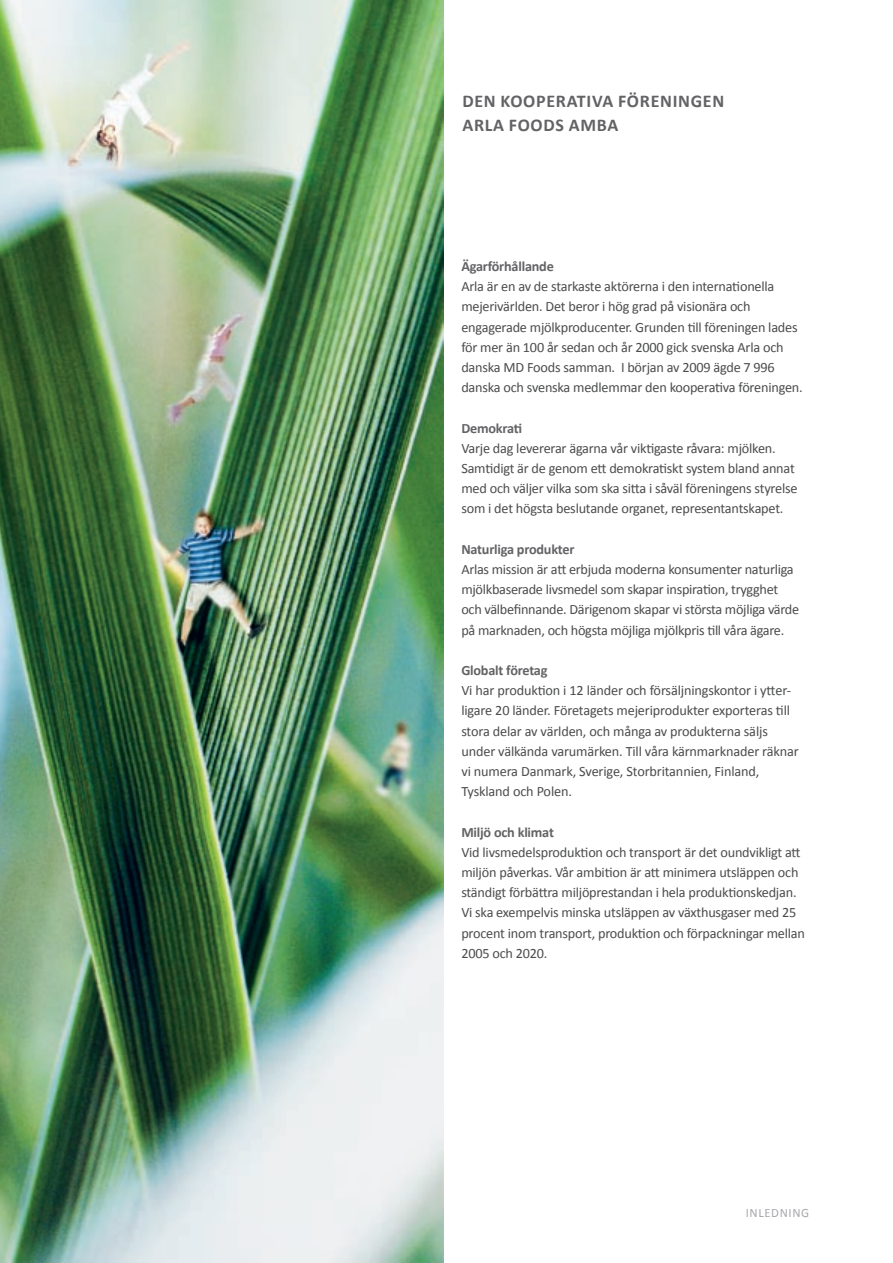
<style>
.page{position:relative;width:893px;height:1263px;background:#fff}
.page>*{position:absolute;margin:0;border:0;box-sizing:border-box;transform-origin:0 0}
.t1{font:700 18px/24px "Calibri";letter-spacing:.04em;color:#636366}
.t2{font:14.25px/20.2px "Calibri";letter-spacing:-.015em;color:#4b4c4d}
.t3{font:700 14.25px "Calibri";letter-spacing:-.015em;color:#636366}
.t4{font:12.75px "Calibri";color:#a8a9ad}
</style>
<div class="page">
<img style="left:0;top:0;width:443px;height:1263px">
<p class="t1" style="left:462px;top:88px;width:261px;text-indent:156px">föreningen<br>Arla Foods AMBA</p>
<p class="t1" style="left:462px;top:88px;width:134px">Den kooperativa</p>
<p class="t3" style="left:461px;top:257px;width:94px">Ägarförhållande</p>
<p class="t2" style="left:461px;top:276px;width:343px">Arla är en av de starkaste aktörerna i den internationella mejerivärlden. Det beror i hög grad på visionära och engagerade mjölkproducenter. Grunden till föreningen lades för mer än 100 år sedan och år 2000 gick svenska Arla och danska MD Foods samman. I början av 2009 ägde 7 996 danska och svenska medlemmar den kooperativa föreningen.</p>
<p class="t3" style="left:461px;top:419px;width:62px">Demokrati</p>
<p class="t2" style="left:461px;top:437px;width:338px">Varje dag levererar ägarna vår viktigaste råvara: mjölken.<br>Samtidigt är de genom ett demokratiskt system bland annat med och väljer vilka som ska sitta i såväl föreningens styrelse som i det högsta beslutande organet, representantskapet.</p>
<p class="t3" style="left:461px;top:540px;width:115px">Naturliga produkter</p>
<p class="t2" style="left:461px;top:558px;width:339px">Arlas mission är att erbjuda moderna konsumenter naturliga mjölkbaserade livsmedel som skapar inspiration, trygghet och välbefinnande. Därigenom skapar vi största möjliga värde på marknaden, och högsta möjliga mjölkpris till våra ägare.</p>
<p class="t3" style="left:461px;top:661px;width:88px">Globalt företag</p>
<p class="t2" style="left:461px;top:680px;width:339px">Vi har produktion i 12 länder och försäljningskontor i ytter&shy;ligare 20 länder. Företagets mejeriprodukter exporteras till stora delar av världen, och många av produkterna säljs under välkända varumärken. Till våra kärnmarknader räknar vi numera Danmark, Sverige, Storbritannien, Finland, Tyskland och Polen.</p>
<p class="t3" style="left:461px;top:823px;width:94px">Miljö och klimat</p>
<p class="t2" style="left:461px;top:841px;width:345px">Vid livsmedelsproduktion och transport är det oundvikligt att miljön påverkas. Vår ambition är att minimera utsläppen och ständigt förbättra miljöprestandan i hela produktionskedjan.<br>Vi ska exempelvis minska utsläppen av växthusgaser med 25 procent inom transport, produktion och förpackningar mellan 2005 och 2020.</p>
<p class="t4" style="left:746px;top:1205px;width:8px">inledning</p>
</div>
